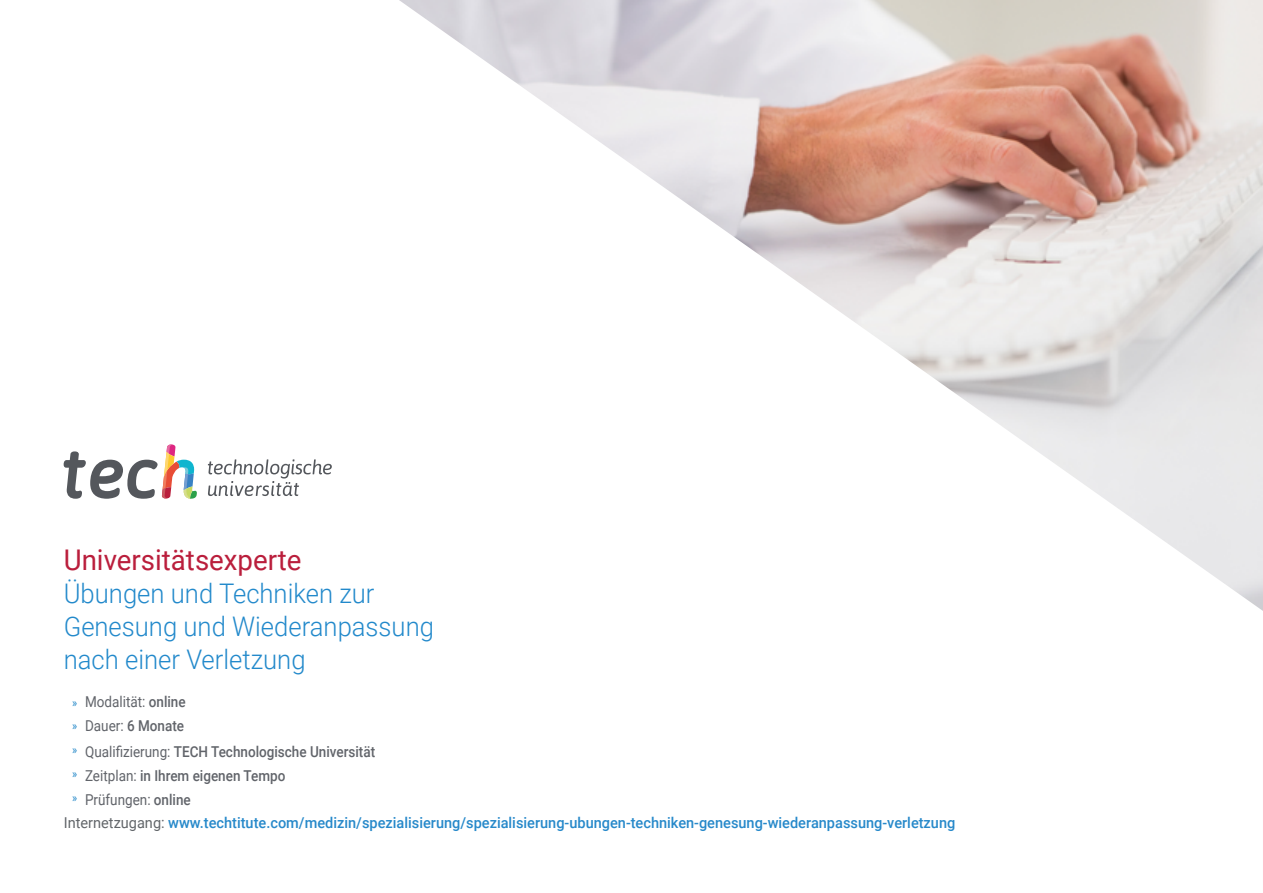
<style>
.page{position:relative;width:1263px;height:893px;background:#fff}
.page>*{position:absolute;margin:0;border:0;box-sizing:border-box;transform-origin:0 0}
.t1{font:28.5px "Roboto";color:#ba1e3c}
.t2{font:300 27px/33px "Roboto";color:#2289cb;scale:.95 1}
.t3{font:500 15px "Roboto";color:#2789ca}
.t4{font:500 15px "Roboto";color:#61646a;scale:.9 1}
.t5{font:15px/23.7px "Roboto";color:#61646a;scale:.9 1}
.s1{font-size:12px;color:#2488c9}
.s2{font-weight:500}
.s3{font-weight:400}
.s4{font-weight:400;color:#62666a}
</style>
<div class="page">
<img style="left:399px;top:0;width:864px;height:611px">
<svg style="left:64px;top:444px;width:133px;height:55px"></svg>
<svg style="left:208px;top:459px;width:124px;height:37px"></svg>
<h1 class="t1" style="left:64px;top:540px;width:239px">Universitätsexperte</h1>
<h2 class="t2" style="left:64px;top:576px;width:391px">Übungen und Techniken zur<br>Genesung und Wiederanpassung nach einer Verletzung</h2>
<p class="t5" style="left:72px;top:690px;width:127px"><span class="s1">»</span> Modalität: <span class="s2">online </span><span class="s1">»</span> Dauer: <span class="s2">6 Monate</span></p>
<p class="t4" style="left:72px;top:741px;width:338px"><sup>»</sup> <span class="s3">Qualifizierung:</span> TECH Technologische Universität</p>
<p class="t4" style="left:72px;top:765px;width:238px"><sup>»</sup> <span class="s3">Zeitplan:</span> in Ihrem eigenen Tempo</p>
<p class="t5" style="left:72px;top:787px;width:133px"><sup>»</sup> Prüfungen: <span class="s2">online</span></p>
<p class="t3" style="left:64px;top:813px;width:893px"><span class="s4">Internetzugang:</span> www.techtitute.com/medizin/spezialisierung/spezialisierung-ubungen-techniken-genesung-wiederanpassung-verletzung</p>
</div>
